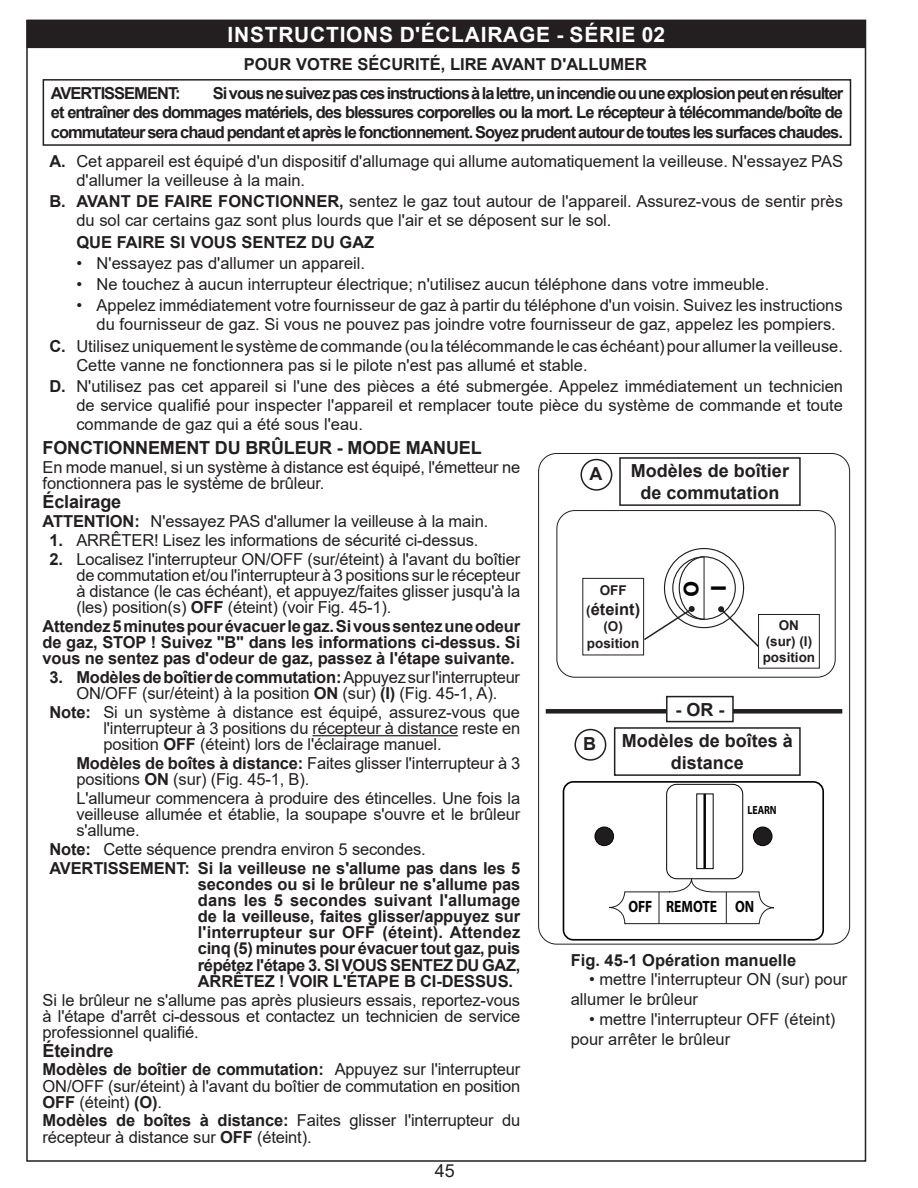
<style>
.page{position:relative;width:918px;height:1188px;background:#fff}
.page>*{position:absolute;margin:0;border:0;box-sizing:border-box;transform-origin:0 0}
.t1{font:700 21.9px "Myriad Pro";color:#040503}
.t2{font:700 21px "Arial";letter-spacing:.035em;color:#fff}
.t3{font:700 18px/21.6px "Arial";color:#231f20;text-align:center}
.t4{font:18px "Arial";color:#231f20}
.t5{font:16.5px/16.2px "Arial";color:#231f20}
.t6{font:700 16.5px/16.2px "Arial";letter-spacing:-.01em;color:#231f20;text-align:justify}
.t7{font:700 16.5px "Arial";letter-spacing:-.06em;color:#231f20}
.t8{font:700 16.35px "Myriad Pro";color:#040503;scale:.83 1}
.t9{font:700 13.5px/16.2px "Arial";color:#231f20;text-align:center}
.t10{font:700 11.85px "Myriad Pro";color:#040503;scale:.83 1}
.s1{font-weight:700}
.s2{font-weight:400}
.s3{font-size:13.5px}
</style>
<div class="page">
<div style="left:43px;top:79px;width:808px;height:67px;border:2px solid #231f20"></div>
<hr style="left:312px;top:735px;width:146px;height:1px;background:#231f20">
<div style="left:563px;top:781px;width:261px;height:160px;border:2px solid #040503;border-radius:10px"></div>
<div style="left:666px;top:784px;width:77px;height:95px;border:1px solid #040503;border-radius:10px"></div>
<hr style="left:703px;top:794px;width:3px;height:75px;background:#040503">
<div style="left:753px;top:827px;width:19px;height:19px;background:#201d1e;border-radius:50%"></div>
<div style="left:753px;top:827px;width:19px;height:19px;border:1px solid #040503;border-radius:50%"></div>
<div style="left:595px;top:827px;width:19px;height:19px;background:#201d1e;border-radius:50%"></div>
<div style="left:595px;top:827px;width:19px;height:19px;border:1px solid #040503;border-radius:50%"></div>
<svg style="left:609px;top:878px;width:165px;height:46px"></svg>
<hr style="left:726px;top:892px;width:1px;height:32px;background:#201d1e">
<hr style="left:659px;top:892px;width:1px;height:32px;background:#201d1e">
<div style="left:546px;top:709px;width:296px;height:5px;background:#231f20"></div>
<div style="left:557px;top:510px;width:279px;height:168px;border:1px solid #231f20;border-radius:18px"></div>
<div style="left:667px;top:697px;width:66px;height:25px;background:#fff"></div>
<div style="left:666px;top:696px;width:68px;height:26px;border:2px solid #231f20"></div>
<svg style="left:642px;top:548px;width:116px;height:108px"></svg>
<div style="left:758px;top:614px;width:62px;height:55px;border:1px solid #231f20"></div>
<div style="left:582px;top:578px;width:62px;height:77px;border:1px solid #231f20"></div>
<div style="left:581px;top:459px;width:31px;height:32px;border:2px solid #231f20;border-radius:50%"></div>
<div style="left:619px;top:457px;width:182px;height:49px;border:2px solid #231f20"></div>
<div style="left:575px;top:729px;width:31px;height:32px;border:2px solid #231f20;border-radius:50%"></div>
<div style="left:614px;top:727px;width:187px;height:49px;border:2px solid #231f20"></div>
<div style="left:27px;top:20px;width:839px;height:28px;background:#231f20"></div>
<p class="t2" style="left:228px;top:26px;width:439px">INSTRUCTIONS D'ÉCLAIRAGE - SÉRIE 02</p>
<p class="t6" style="left:244px;top:57px;width:405px">POUR VOTRE SÉCURITÉ, LIRE AVANT D'ALLUMER</p>
<p class="t6" style="left:51px;top:83px;width:794px;line-height:19.8px;text-indent:162px">Si vous ne suivez pas ces instructions à la lettre, un incendie ou une explosion peut en résulter et entraîner des dommages matériels, des blessures corporelles ou la mort. Le récepteur à télécommande/boîte de commutateur sera chaud pendant et après le fonctionnement. Soyez prudent autour de toutes les surfaces chaudes.</p>
<p class="t5" style="left:76px;top:151px;width:768px;line-height:19.2px;text-indent:-27px"><span class="s1">A.</span> Cet appareil est équipé d'un dispositif d'allumage qui allume automatiquement la veilleuse. N'essayez PAS d'allumer la veilleuse à la main.</p>
<p class="t5" style="left:76px;top:192px;width:768px;line-height:19.2px;text-indent:-27px"><span class="s1">B. AVANT DE FAIRE FONCTIONNER,</span> sentez le gaz tout autour de l'appareil. Assurez-vous de sentir près du sol car certains gaz sont plus lourds que l'air et se déposent sur le sol.</p>
<p class="t6" style="left:76px;top:235px;width:299px">QUE FAIRE SI VOUS SENTEZ DU GAZ</p>
<p class="t5" style="left:76px;top:256px;width:290px">• N'essayez pas d'allumer un appareil.</p>
<p class="t5" style="left:76px;top:278px;width:694px">• Ne touchez à aucun interrupteur électrique; n'utilisez aucun téléphone dans votre immeuble.</p>
<p class="t5" style="left:97px;top:297px;width:747px;line-height:19.2px;text-indent:-20px">• Appelez immédiatement votre fournisseur de gaz à partir du téléphone d'un voisin. Suivez les instructions du fournisseur de gaz. Si vous ne pouvez pas joindre votre fournisseur de gaz, appelez les pompiers.</p>
<p class="t5" style="left:76px;top:336px;width:768px;line-height:19.2px;text-indent:-27px"><span class="s1">C.</span> Utilisez uniquement le système de commande (ou la télécommande le cas échéant) pour allumer la veilleuse.<br>Cette vanne ne fonctionnera pas si le pilote n'est pas allumé et stable.</p>
<p class="t5" style="left:76px;top:377px;width:768px;line-height:19.2px;text-align:justify;text-indent:-27px"><span class="s1">D.</span> N'utilisez pas cet appareil si l'une des pièces a été submergée. Appelez immédiatement un technicien de service qualifié pour inspecter l'appareil et remplacer toute pièce du système de commande et toute commande de gaz qui a été sous l'eau.</p>
<p class="t3" style="left:43px;top:439px;width:441px">FONCTIONNEMENT DU BRÛLEUR - MODE MANUEL</p>
<p class="t5" style="left:43px;top:459px;width:479px">En mode manuel, si un système à distance est équipé, l'émetteur ne fonctionnera pas le système de brûleur.</p>
<p class="t3" style="left:43px;top:493px;width:80px">Éclairage</p>
<p class="t5" style="left:43px;top:513px;width:447px"><span class="s1">ATTENTION:</span> N'essayez PAS d'allumer la veilleuse à la main.</p>
<p class="t5" style="left:49px;top:532px;width:431px"><span class="s1">1.</span> ARRÊTER! Lisez les informations de sécurité ci-dessus.</p>
<p class="t5" style="left:76px;top:551px;width:445px;text-align:justify;text-indent:-27px"><span class="s1">2.</span> Localisez l'interrupteur ON/OFF (sur/éteint) à l'avant du boîtier de commutation et/ou l'interrupteur à 3 positions sur le récepteur à distance (le cas échéant), et appuyez/faites glisser jusqu'à la (les) position(s) <span class="s1">OFF</span> (éteint) (voir Fig. 45-1).</p>
<p class="t6" style="left:43px;top:619px;width:479px">Attendez 5 minutes pour évacuer le gaz. Si vous sentez une odeur de gaz, STOP ! Suivez "B" dans les informations ci-dessus. Si vous ne sentez pas d'odeur de gaz, passez à l'étape suivante.</p>
<p class="t5" style="left:49px;top:669px;width:472px;text-align:center"><span class="s1">3. Modèles de boîtier de commutation:</span> Appuyez sur l'interrupteur<br>ON/OFF (sur/éteint) à la position <span class="s1">ON</span> (sur) <span class="s1">(I)</span> (Fig. 45-1, A).</p>
<p class="t5" style="left:103px;top:704px;width:418px;text-align:justify;text-indent:-54px"><span class="s1">Note:</span> Si un système à distance est équipé, assurez-vous que l'interrupteur à 3 positions du récepteur à distance reste en position <span class="s1">OFF</span> (éteint) lors de l'éclairage manuel.</p>
<p class="t5" style="left:76px;top:755px;width:445px"><span class="s1">Modèles de boîtes à distance:</span> Faites glisser l'interrupteur à 3 positions <span class="s1">ON</span> (sur) (Fig. 45-1, B).</p>
<p class="t5" style="left:76px;top:790px;width:445px;text-align:justify">L'allumeur commencera à produire des étincelles. Une fois la veilleuse allumée et établie, la soupape s'ouvre et le brûleur s'allume.</p>
<p class="t6" style="left:49px;top:841px;width:472px;line-height:18.8px">Note: <span class="s2">Cette séquence prendra environ 5 secondes.<br></span>AVERTISSEMENT: Si la veilleuse ne s'allume pas dans les 5</p>
<p class="t6" style="left:198px;top:878px;width:324px">secondes ou si le brûleur ne s'allume pas dans les 5 secondes suivant l'allumage de la veilleuse, faites glisser/appuyez sur l'interrupteur sur OFF (éteint). Attendez cinq (5) minutes pour évacuer tout gaz, puis répétez l'étape 3. SI VOUS SENTEZ DU GAZ, ARRÊTEZ ! VOIR L'ÉTAPE B CI-DESSUS.</p>
<p class="t5" style="left:43px;top:992px;width:479px;text-align:justify">Si le brûleur ne s'allume pas après plusieurs essais, reportez-vous à l'étape d'arrêt ci-dessous et contactez un technicien de service professionnel qualifié.</p>
<p class="t3" style="left:43px;top:1041px;width:72px">Éteindre</p>
<p class="t5" style="left:43px;top:1061px;width:479px;text-align:justify"><span class="s1">Modèles de boîtier de commutation:</span> Appuyez sur l'interrupteur ON/OFF (sur/éteint) à l'avant du boîtier de commutation en position <span class="s1">OFF</span> (éteint) <span class="s1">(O)</span>.</p>
<p class="t5" style="left:43px;top:1112px;width:479px"><span class="s1">Modèles de boîtes à distance:</span> Faites glisser l'interrupteur du récepteur à distance sur <span class="s1">OFF</span> (éteint).</p>
<p class="t7" style="left:51px;top:87px;width:131px">AVERTISSEMENT:</p>
<p class="t3" style="left:589px;top:464px;width:14px">A</p>
<p class="t3" style="left:631px;top:462px;width:160px">Modèles de boîtier de commutation</p>
<h1 class="t1" style="left:704px;top:581px;width:17px;rotate:90deg">O</h1>
<h1 class="t1" style="left:731px;top:585px;width:8px;rotate:90deg">I</h1>
<p class="t9" style="left:600px;top:584px;width:28px">OFF</p>
<p class="t6" style="left:586px;top:603px;width:55px"><span class="s3">(</span>éteint)</p>
<p class="t9" style="left:587px;top:620px;width:54px">(O) position</p>
<p class="t9" style="left:763px;top:618px;width:54px">ON (sur) (I) position</p>
<p class="t3" style="left:675px;top:700px;width:50px">- OR -</p>
<p class="t3" style="left:583px;top:734px;width:14px">B</p>
<p class="t3" style="left:622px;top:730px;width:173px">Modèles de boîtes à distance</p>
<p class="t10" style="left:747px;top:803px;width:37px">LEARN</p>
<p class="t8" style="left:628px;top:897px;width:31px">OFF</p>
<p class="t8" style="left:666px;top:897px;width:108px">REMOTE ON</p>
<p class="t6" style="left:571px;top:953px;width:227px">Fig. 45-1 Opération manuelle</p>
<p class="t5" style="left:571px;top:970px;width:278px;line-height:19.8px;text-indent:18px">• mettre l'interrupteur ON (sur) pour allumer le brûleur</p>
<p class="t5" style="left:571px;top:1009px;width:266px;line-height:19.8px;text-indent:18px">• mettre l'interrupteur OFF (éteint) pour arrêter le brûleur</p>
<p class="t4" style="left:435px;top:1158px;width:22px">45</p>
</div>
